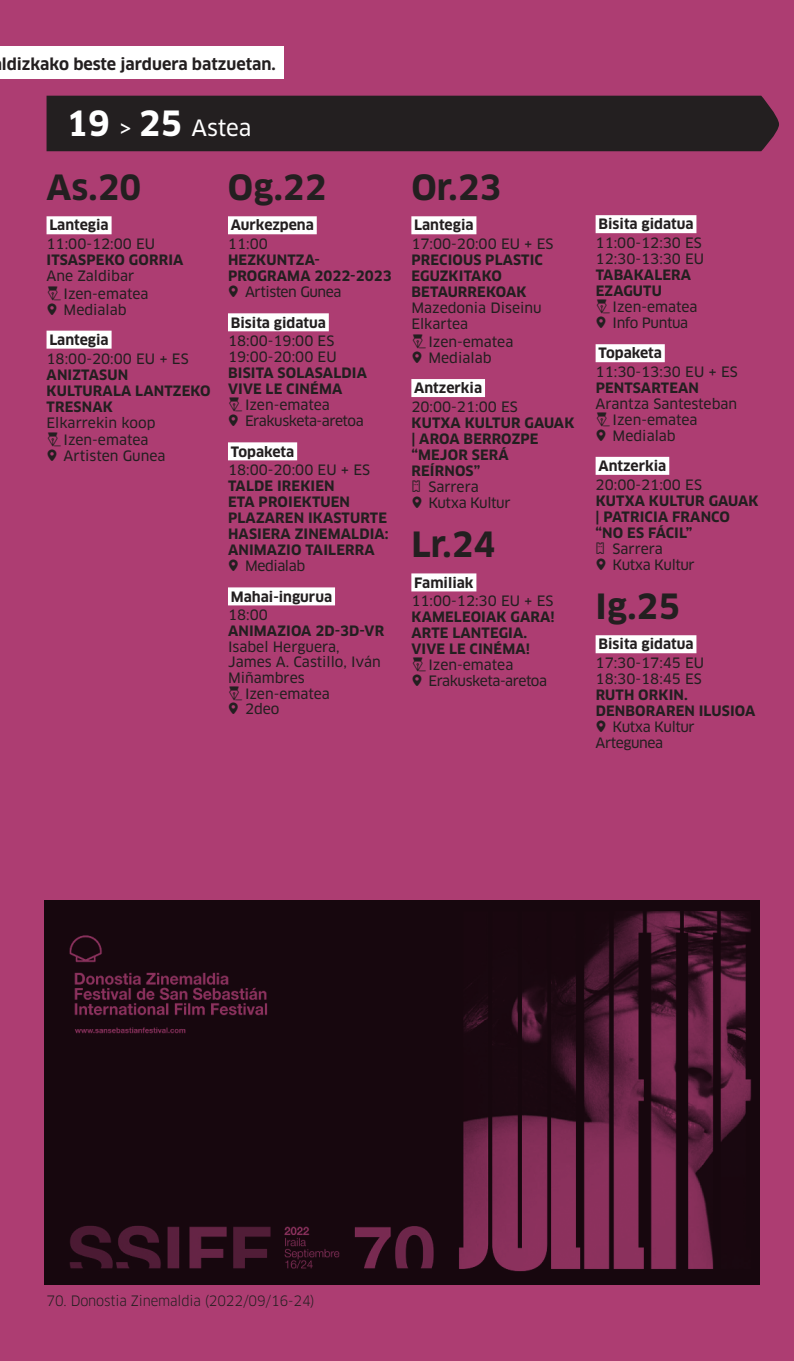
<style>
.page{position:relative;width:794px;height:1361px;background:#ad3d72}
.page>*{position:absolute;margin:0;border:0;box-sizing:border-box;transform-origin:0 0}
.t1{font:700 34px "Clan OT";color:#231f20}
.t2{font:22px "Clan OT News";letter-spacing:-.005em;color:#fff}
.t3{font:700 16px "Clan OT";color:#231f20}
.t4{font:700 14px/16px "Clan OT";letter-spacing:.01em;color:#231f20}
.t5{font:14px/16px "Clan OT News";color:#231f20}
.t6{font:14px/16px "Clan OT News";letter-spacing:-.03em;color:#231f20}
.t7{font:14px "Clan OT";letter-spacing:-.01em;color:#231f20;scale:.94 1}
.t8{font:14px/16px "Clan OT News";letter-spacing:-.02em;color:#231f20}
.s1{font-family:"Clan OT";font-weight:700;font-size:34px}
</style>
<div class="page">
<div style="left:47px;top:96px;width:732px;height:55px;background:#231f20"></div>
<div style="left:47px;top:216px;width:65px;height:18px;background:#fff"></div>
<div style="left:47px;top:331px;width:65px;height:18px;background:#fff"></div>
<div style="left:228px;top:216px;width:89px;height:18px;background:#fff"></div>
<div style="left:228px;top:313px;width:101px;height:18px;background:#fff"></div>
<div style="left:228px;top:442px;width:69px;height:18px;background:#fff"></div>
<div style="left:228px;top:587px;width:107px;height:18px;background:#fff"></div>
<div style="left:411px;top:216px;width:65px;height:18px;background:#fff"></div>
<div style="left:411px;top:379px;width:74px;height:18px;background:#fff"></div>
<div style="left:411px;top:573px;width:65px;height:18px;background:#fff"></div>
<div style="left:595px;top:215px;width:101px;height:18px;background:#fff"></div>
<div style="left:595px;top:344px;width:70px;height:18px;background:#fff"></div>
<div style="left:595px;top:457px;width:74px;height:18px;background:#fff"></div>
<div style="left:595px;top:635px;width:101px;height:18px;background:#fff"></div>
<div style="left:0;top:46px;width:283px;height:33px;background:#fff"></div>
<img style="left:45px;top:901px;width:715px;height:383px">
<p class="t3" style="left:2px;top:55px;width:275px">ldizkako beste jarduera batzuetan.</p>
<h2 class="t2" style="left:66px;top:114px;width:186px"><span class="s1">19</span> &gt; <span class="s1">25</span> Astea</h2>
<h1 class="t1" style="left:47px;top:168px;width:96px">As.20</h1>
<p class="t4" style="left:49px;top:217px;width:61px">Lantegia</p>
<p class="t5" style="left:47px;top:236px;width:110px">11:00-12:00 EU</p>
<p class="t4" style="left:47px;top:252px;width:138px">ITSASPEKO GORRIA</p>
<p class="t5" style="left:64px;top:267px;width:86px;line-height:17.8px;text-indent:-17px">Ane Zaldibar<br>Izen-ematea</p>
<p class="t5" style="left:64px;top:301px;width:65px">Medialab</p>
<p class="t4" style="left:49px;top:332px;width:61px">Lantegia</p>
<p class="t5" style="left:47px;top:350px;width:144px">18:00-20:00 EU + ES</p>
<p class="t4" style="left:47px;top:367px;width:165px">ANIZTASUN<br>KULTURALA LANTZEKO<br>TRESNAK</p>
<p class="t5" style="left:64px;top:414px;width:93px;line-height:17.8px;text-indent:-17px">Elkarrekin koop<br>Izen-ematea</p>
<p class="t5" style="left:64px;top:448px;width:103px">Artisten Gunea</p>
<h1 class="t1" style="left:228px;top:168px;width:100px">Og.22</h1>
<p class="t4" style="left:231px;top:217px;width:85px">Aurkezpena</p>
<p class="t5" style="left:228px;top:236px;width:41px">11:00</p>
<p class="t4" style="left:228px;top:252px;width:165px">HEZKUNTZA-<br>PROGRAMA 2022-2023</p>
<p class="t6" style="left:245px;top:284px;width:98px">Artisten Gunea</p>
<p class="t4" style="left:231px;top:314px;width:97px">Bisita gidatua</p>
<p class="t5" style="left:228px;top:333px;width:110px">18:00-19:00 ES<br>19:00-20:00 EU</p>
<p class="t4" style="left:228px;top:365px;width:140px">BISITA SOLASALDIA<br>VIVE LE CINÉMA</p>
<p class="t6" style="left:245px;top:397px;width:120px">Izen-ematea<br>Erakusketa-aretoa</p>
<p class="t4" style="left:231px;top:443px;width:65px">Topaketa</p>
<p class="t5" style="left:228px;top:462px;width:144px">18:00-20:00 EU + ES</p>
<p class="t4" style="left:228px;top:478px;width:162px">TALDE IREKIEN<br>ETA PROIEKTUEN<br>PLAZAREN IKASTURTE<br>HASIERA ZINEMALDIA:<br>ANIMAZIO TAILERRA</p>
<p class="t6" style="left:245px;top:558px;width:62px">Medialab</p>
<p class="t4" style="left:231px;top:588px;width:103px">Mahai-ingurua</p>
<p class="t5" style="left:228px;top:607px;width:41px">18:00</p>
<p class="t4" style="left:228px;top:623px;width:158px">ANIMAZIOA 2D-3D-VR</p>
<p class="t5" style="left:228px;top:638px;width:113px">Isabel Herguera,</p>
<p class="t5" style="left:228px;top:654px;width:154px">James A. Castillo, Iván</p>
<p class="t5" style="left:228px;top:670px;width:78px">Miñambres</p>
<p class="t5" style="left:245px;top:686px;width:86px">Izen-ematea</p>
<p class="t5" style="left:245px;top:701px;width:36px">2deo</p>
<h1 class="t1" style="left:411px;top:168px;width:91px">Or.23</h1>
<p class="t4" style="left:414px;top:217px;width:61px">Lantegia</p>
<p class="t5" style="left:411px;top:236px;width:144px">17:00-20:00 EU + ES</p>
<p class="t4" style="left:411px;top:252px;width:133px">PRECIOUS PLASTIC<br>EGUZKITAKO<br>BETAURREKOAK</p>
<p class="t5" style="left:411px;top:300px;width:132px">Mazedonia Diseinu<br>Elkartea</p>
<p class="t5" style="left:428px;top:334px;width:86px">Izen-ematea<br>Medialab</p>
<p class="t4" style="left:414px;top:380px;width:69px">Antzerkia</p>
<p class="t5" style="left:411px;top:399px;width:108px">20:00-21:00 ES</p>
<p class="t4" style="left:411px;top:415px;width:164px">KUTXA KULTUR GAUAK | AROA BERROZPE “MEJOR SERÁ<br>REÍRNOS”</p>
<p class="t6" style="left:428px;top:479px;width:84px">Sarrera<br>Kutxa Kultur</p>
<h1 class="t1" style="left:411px;top:525px;width:85px">Lr.24</h1>
<p class="t4" style="left:414px;top:574px;width:61px">Familiak</p>
<p class="t5" style="left:411px;top:593px;width:144px">11:00-12:30 EU + ES</p>
<p class="t4" style="left:411px;top:609px;width:145px">KAMELEOIAK GARA!<br>ARTE LANTEGIA.<br>VIVE LE CINÉMA!</p>
<p class="t6" style="left:428px;top:657px;width:120px">Izen-ematea<br>Erakusketa-aretoa</p>
<p class="t4" style="left:598px;top:216px;width:97px">Bisita gidatua</p>
<p class="t5" style="left:595px;top:235px;width:110px">11:00-12:30 ES<br>12:30-13:30 EU</p>
<p class="t4" style="left:595px;top:267px;width:97px">TABAKALERA<br>EZAGUTU</p>
<p class="t8" style="left:612px;top:299px;width:86px">Izen-ematea<br>Info Puntua</p>
<p class="t4" style="left:598px;top:345px;width:65px">Topaketa</p>
<p class="t5" style="left:595px;top:364px;width:144px">11:30-13:30 EU + ES</p>
<p class="t4" style="left:595px;top:380px;width:105px">PENTSARTEAN</p>
<p class="t5" style="left:612px;top:396px;width:126px;text-indent:-17px">Arantza Santesteban<br>Izen-ematea<br>Medialab</p>
<p class="t4" style="left:598px;top:458px;width:69px">Antzerkia</p>
<p class="t5" style="left:595px;top:477px;width:108px">20:00-21:00 ES</p>
<p class="t4" style="left:595px;top:493px;width:164px">KUTXA KULTUR GAUAK | PATRICIA FRANCO “NO ES FÁCIL”</p>
<p class="t6" style="left:612px;top:541px;width:84px">Sarrera<br>Kutxa Kultur</p>
<h1 class="t1" style="left:595px;top:587px;width:86px">Ig.25</h1>
<p class="t4" style="left:598px;top:636px;width:97px">Bisita gidatua</p>
<p class="t5" style="left:595px;top:655px;width:110px">17:30-17:45 EU<br>18:30-18:45 ES</p>
<p class="t4" style="left:595px;top:687px;width:161px">RUTH ORKIN.<br>DENBORAREN ILUSIOA</p>
<p class="t6" style="left:595px;top:719px;width:101px;text-indent:17px">Kutxa Kultur<br>Artegunea</p>
<p class="t7" style="left:47px;top:1292px;width:287px">70. Donostia Zinemaldia (2022/09/16-24)</p>
</div>
